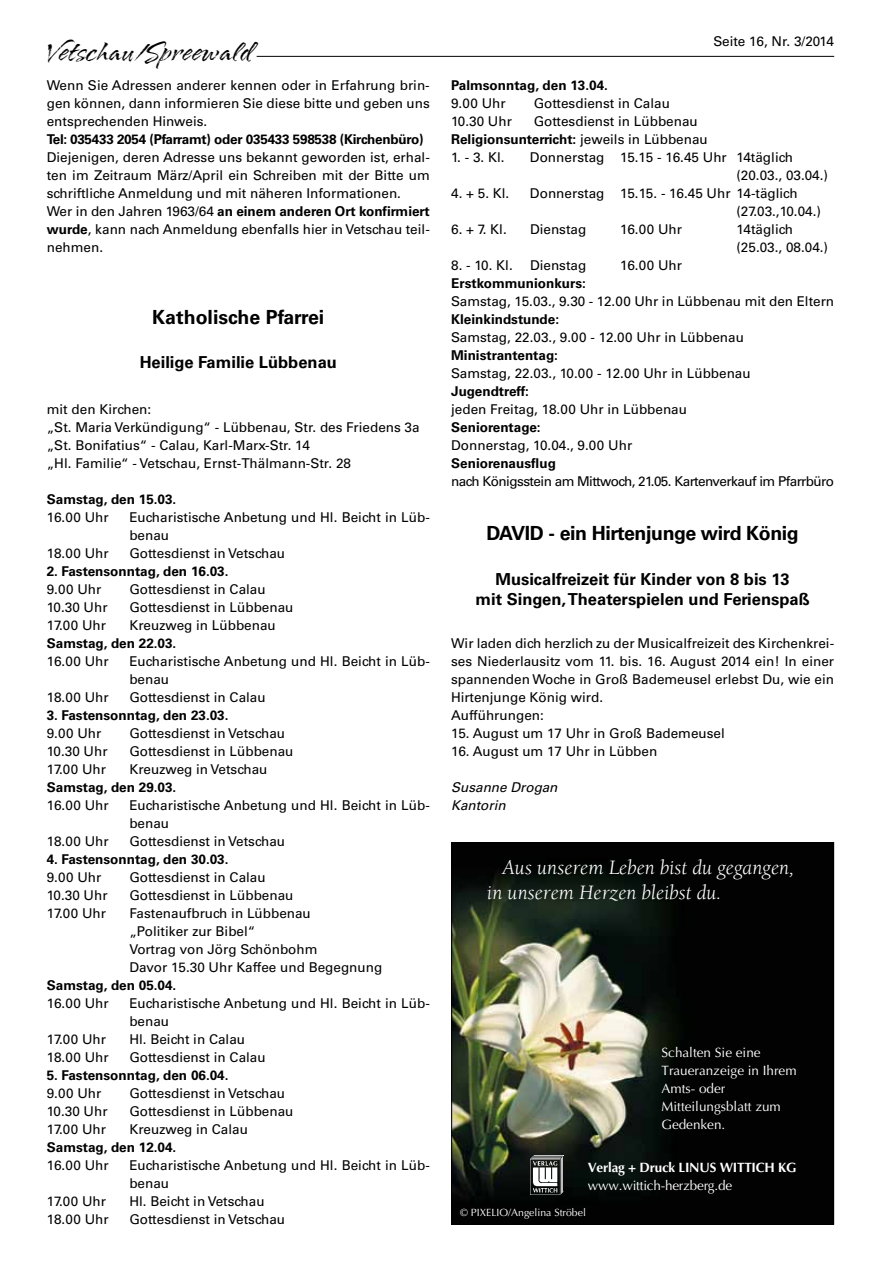
<style>
.page{position:relative;width:881px;height:1263px;background:#fff}
.page>*{position:absolute;margin:0;border:0;box-sizing:border-box;transform-origin:0 0}
.t1{font:31.5px "Arid ITC";color:#000}
.t2{font:italic 21px/25.2px "Berkeley";color:#fff}
.t3{font:700 19.5px "Univers LT";letter-spacing:-.02em;color:#000}
.t4{font:700 19.5px "Univers LT";color:#000}
.t5{font:700 16.5px/19.8px "Univers LT";color:#000;text-align:center}
.t6{font:13.5px/18px "Univers LT";color:#000}
.t7{font:700 13.5px "Univers LT";color:#000}
.t8{font:13.5px/18px "Optima LT";color:#fff}
.t9{font:13.5px "Univers LT";letter-spacing:-.04em;color:#000}
.t10{font:700 13.5px "Univers LT";letter-spacing:-.02em;color:#000}
.t11{font:700 13.5px "Optima LT";letter-spacing:-.015em;color:#fff}
.t12{font:italic 13.5px/18px "Univers LT";color:#000}
.t13{font:10.5px "Optima LT";color:#fff}
.s1{font-weight:700}
</style>
<div class="page">
<hr style="left:256px;top:56px;width:577px;height:1px;background:#000">
<img style="left:453px;top:844px;width:378px;height:379px">
<div style="left:451px;top:842px;width:382px;height:383px;border:1px solid #000"></div>
<img style="left:530px;top:1155px;width:33px;height:39px">
<h1 class="t1" style="left:47px;top:35px;width:207px">Vetschau/Spreewald</h1>
<p class="t6" style="left:47px;top:77px;width:384px;text-align:justify">Wenn Sie Adressen anderer kennen oder in Erfahrung brin&shy;gen können, dann informieren Sie diese bitte und geben uns entsprechenden Hinweis.</p>
<p class="t10" style="left:47px;top:132px;width:378px">Tel: 035433 2054 (Pfarramt) oder 035433 598538 (Kirchenbüro)</p>
<p class="t6" style="left:47px;top:149px;width:384px">Diejenigen, deren Adresse uns bekannt geworden ist, erhal&shy;ten im Zeitraum März/April ein Schreiben mit der Bitte um schriftliche Anmeldung und mit näheren Informationen.<br>Wer in den Jahren 1963/64 <span class="s1">an einem anderen Ort konfirmiert wurde</span>, kann nach Anmeldung ebenfalls hier in Vetschau teil&shy;nehmen.</p>
<h3 class="t4" style="left:152px;top:306px;width:173px">Katholische Pfarrei</h3>
<p class="t5" style="left:140px;top:352px;width:199px">Heilige Familie Lübbenau</p>
<p class="t6" style="left:47px;top:401px;width:374px">mit den Kirchen:<br>„St. Maria Verkündigung“ - Lübbenau, Str. des Friedens 3a „St. Bonifatius“ - Calau, Karl-Marx-Str. 14<br>„Hl. Familie“ - Vetschau, Ernst-Thälmann-Str. 28</p>
<p class="t7" style="left:47px;top:492px;width:131px">Samstag, den 15.03.</p>
<p class="t6" style="left:47px;top:509px;width:63px">16.00 Uhr</p>
<p class="t6" style="left:129px;top:509px;width:302px">Eucharistische Anbetung und Hl. Beicht in Lüb&shy;benau</p>
<p class="t6" style="left:47px;top:545px;width:63px">18.00 Uhr</p>
<p class="t6" style="left:129px;top:545px;width:157px">Gottesdienst in Vetschau</p>
<p class="t7" style="left:47px;top:564px;width:183px">2. Fastensonntag, den 16.03.</p>
<p class="t6" style="left:47px;top:581px;width:56px">9.00 Uhr</p>
<p class="t6" style="left:129px;top:581px;width:138px">Gottesdienst in Calau</p>
<p class="t6" style="left:47px;top:599px;width:62px">10.30 Uhr</p>
<p class="t6" style="left:129px;top:599px;width:165px">Gottesdienst in Lübbenau</p>
<p class="t6" style="left:47px;top:617px;width:61px">17.00 Uhr</p>
<p class="t6" style="left:129px;top:617px;width:148px">Kreuzweg in Lübbenau</p>
<p class="t7" style="left:47px;top:636px;width:131px">Samstag, den 22.03.</p>
<p class="t6" style="left:47px;top:653px;width:63px">16.00 Uhr</p>
<p class="t6" style="left:129px;top:653px;width:302px">Eucharistische Anbetung und Hl. Beicht in Lüb&shy;benau</p>
<p class="t6" style="left:47px;top:689px;width:63px">18.00 Uhr</p>
<p class="t6" style="left:129px;top:689px;width:138px">Gottesdienst in Calau</p>
<p class="t7" style="left:47px;top:708px;width:183px">3. Fastensonntag, den 23.03.</p>
<p class="t6" style="left:47px;top:725px;width:56px">9.00 Uhr</p>
<p class="t6" style="left:129px;top:725px;width:157px">Gottesdienst in Vetschau</p>
<p class="t6" style="left:47px;top:743px;width:62px">10.30 Uhr</p>
<p class="t6" style="left:129px;top:743px;width:165px">Gottesdienst in Lübbenau</p>
<p class="t6" style="left:47px;top:761px;width:61px">17.00 Uhr</p>
<p class="t6" style="left:129px;top:761px;width:139px">Kreuzweg in Vetschau</p>
<p class="t7" style="left:47px;top:780px;width:131px">Samstag, den 29.03.</p>
<p class="t6" style="left:47px;top:796px;width:63px">16.00 Uhr</p>
<p class="t6" style="left:129px;top:796px;width:302px">Eucharistische Anbetung und Hl. Beicht in Lüb&shy;benau</p>
<p class="t6" style="left:47px;top:832px;width:63px">18.00 Uhr</p>
<p class="t6" style="left:129px;top:832px;width:157px">Gottesdienst in Vetschau</p>
<p class="t7" style="left:47px;top:852px;width:183px">4. Fastensonntag, den 30.03.</p>
<p class="t6" style="left:47px;top:868px;width:56px">9.00 Uhr</p>
<p class="t6" style="left:129px;top:868px;width:138px">Gottesdienst in Calau</p>
<p class="t6" style="left:47px;top:886px;width:62px">10.30 Uhr</p>
<p class="t6" style="left:129px;top:886px;width:165px">Gottesdienst in Lübbenau</p>
<p class="t6" style="left:47px;top:904px;width:61px">17.00 Uhr</p>
<p class="t6" style="left:129px;top:904px;width:254px">Fastenaufbruch in Lübbenau<br>„Politiker zur Bibel“<br>Vortrag von Jörg Schönbohm<br>Davor 15.30 Uhr Kaffee und Begegnung</p>
<p class="t7" style="left:47px;top:977px;width:131px">Samstag, den 05.04.</p>
<p class="t6" style="left:47px;top:994px;width:63px">16.00 Uhr</p>
<p class="t6" style="left:129px;top:994px;width:302px">Eucharistische Anbetung und Hl. Beicht in Lüb&shy;benau</p>
<p class="t6" style="left:47px;top:1030px;width:61px">17.00 Uhr</p>
<p class="t6" style="left:129px;top:1030px;width:117px">Hl. Beicht in Calau</p>
<p class="t6" style="left:47px;top:1048px;width:63px">18.00 Uhr</p>
<p class="t6" style="left:129px;top:1048px;width:138px">Gottesdienst in Calau</p>
<p class="t7" style="left:47px;top:1067px;width:183px">5. Fastensonntag, den 06.04.</p>
<p class="t6" style="left:47px;top:1084px;width:56px">9.00 Uhr</p>
<p class="t6" style="left:129px;top:1084px;width:157px">Gottesdienst in Vetschau</p>
<p class="t6" style="left:47px;top:1102px;width:62px">10.30 Uhr</p>
<p class="t6" style="left:129px;top:1102px;width:165px">Gottesdienst in Lübbenau</p>
<p class="t6" style="left:47px;top:1120px;width:61px">17.00 Uhr</p>
<p class="t6" style="left:129px;top:1120px;width:120px">Kreuzweg in Calau</p>
<p class="t7" style="left:47px;top:1139px;width:131px">Samstag, den 12.04.</p>
<p class="t6" style="left:47px;top:1156px;width:63px">16.00 Uhr</p>
<p class="t6" style="left:129px;top:1156px;width:302px">Eucharistische Anbetung und Hl. Beicht in Lüb&shy;benau</p>
<p class="t6" style="left:47px;top:1192px;width:61px">17.00 Uhr</p>
<p class="t6" style="left:129px;top:1192px;width:137px">Hl. Beicht in Vetschau</p>
<p class="t6" style="left:47px;top:1210px;width:63px">18.00 Uhr</p>
<p class="t6" style="left:129px;top:1210px;width:157px">Gottesdienst in Vetschau</p>
<p class="t6" style="left:713px;top:33px;width:122px">Seite 16, Nr. 3/2014</p>
<p class="t7" style="left:451px;top:77px;width:158px">Palmsonntag, den 13.04.</p>
<p class="t6" style="left:451px;top:94px;width:56px">9.00 Uhr</p>
<p class="t6" style="left:533px;top:94px;width:138px">Gottesdienst in Calau</p>
<p class="t6" style="left:451px;top:112px;width:62px">10.30 Uhr</p>
<p class="t6" style="left:451px;top:112px;width:258px;text-indent:82px">Gottesdienst in Lübbenau<br><span class="s1">Religionsunterricht:</span> jeweils in Lübbenau</p>
<p class="t6" style="left:451px;top:148px;width:55px">1. - 3. Kl.</p>
<p class="t6" style="left:736px;top:148px;width:93px;text-indent:-206px">Donnerstag 15.15 - 16.45 Uhr 14täglich (20.03., 03.04.)</p>
<p class="t6" style="left:451px;top:184px;width:60px">4. + 5. Kl.</p>
<p class="t6" style="left:736px;top:184px;width:86px;text-indent:-206px">Donnerstag 15.15. - 16.45 Uhr 14-täglich (27.03.,10.04.)</p>
<p class="t6" style="left:451px;top:220px;width:57px">6. + 7. Kl.</p>
<p class="t6" style="left:530px;top:220px;width:58px">Dienstag</p>
<p class="t6" style="left:620px;top:220px;width:63px">16.00 Uhr</p>
<p class="t6" style="left:736px;top:220px;width:93px">14täglich (25.03., 08.04.)</p>
<p class="t6" style="left:451px;top:256px;width:63px">8. - 10. Kl.</p>
<p class="t6" style="left:530px;top:256px;width:58px">Dienstag</p>
<p class="t6" style="left:620px;top:256px;width:63px">16.00 Uhr</p>
<p class="t7" style="left:451px;top:275px;width:136px">Erstkommunionkurs:</p>
<p class="t6" style="left:451px;top:292px;width:384px">Samstag, 15.03., 9.30 - 12.00 Uhr in Lübbenau mit den Eltern</p>
<p class="t7" style="left:451px;top:311px;width:109px">Kleinkindstunde:</p>
<p class="t6" style="left:451px;top:328px;width:294px">Samstag, 22.03., 9.00 - 12.00 Uhr in Lübbenau</p>
<p class="t7" style="left:451px;top:347px;width:108px">Ministrantentag:</p>
<p class="t6" style="left:451px;top:364px;width:301px">Samstag, 22.03., 10.00 - 12.00 Uhr in Lübbenau</p>
<p class="t7" style="left:451px;top:383px;width:79px">Jugendtreff:</p>
<p class="t6" style="left:451px;top:400px;width:237px">jeden Freitag, 18.00 Uhr in Lübbenau</p>
<p class="t7" style="left:451px;top:419px;width:91px">Seniorentage:</p>
<p class="t6" style="left:451px;top:436px;width:182px">Donnerstag, 10.04., 9.00 Uhr</p>
<p class="t7" style="left:451px;top:455px;width:106px">Seniorenausflug</p>
<p class="t9" style="left:451px;top:473px;width:384px">nach Königsstein am Mittwoch, 21.05. Kartenverkauf im Pfarrbüro</p>
<h3 class="t3" style="left:486px;top:522px;width:314px">DAVID - ein Hirtenjunge wird König</h3>
<p class="t5" style="left:475px;top:570px;width:335px">Musicalfreizeit für Kinder von 8 bis 13<br>mit Singen, Theaterspielen und Ferienspaß</p>
<p class="t6" style="left:451px;top:635px;width:384px">Wir laden dich herzlich zu der Musicalfreizeit des Kirchenkrei&shy;ses Niederlausitz vom 11. bis. 16. August 2014 ein! In einer spannenden Woche in Groß Bademeusel erlebst Du, wie ein Hirtenjunge König wird.<br>Aufführungen:</p>
<p class="t6" style="left:451px;top:725px;width:275px">15. August um 17 Uhr in Groß Bademeusel</p>
<p class="t6" style="left:451px;top:743px;width:207px">16. August um 17 Uhr in Lübben</p>
<p class="t12" style="left:451px;top:779px;width:108px">Susanne Drogan<br>Kantorin</p>
<h2 class="t2" style="left:487px;top:855px;width:308px;text-indent:15px">Aus unserem Leben bist du gegangen, in unserem Herzen bleibst du.</h2>
<p class="t8" style="left:661px;top:1043px;width:137px">Schalten Sie eine<br>Traueranzeige in Ihrem<br>Amts- oder<br>Mitteilungsblatt zum<br>Gedenken.</p>
<p class="t11" style="left:587px;top:1159px;width:210px">Verlag + Druck LINUS WITTICH KG</p>
<p class="t8" style="left:587px;top:1176px;width:146px">www.wittich-herzberg.de</p>
<p class="t13" style="left:460px;top:1206px;width:127px">© PIXELIO/Angelina Ströbel</p>
</div>
